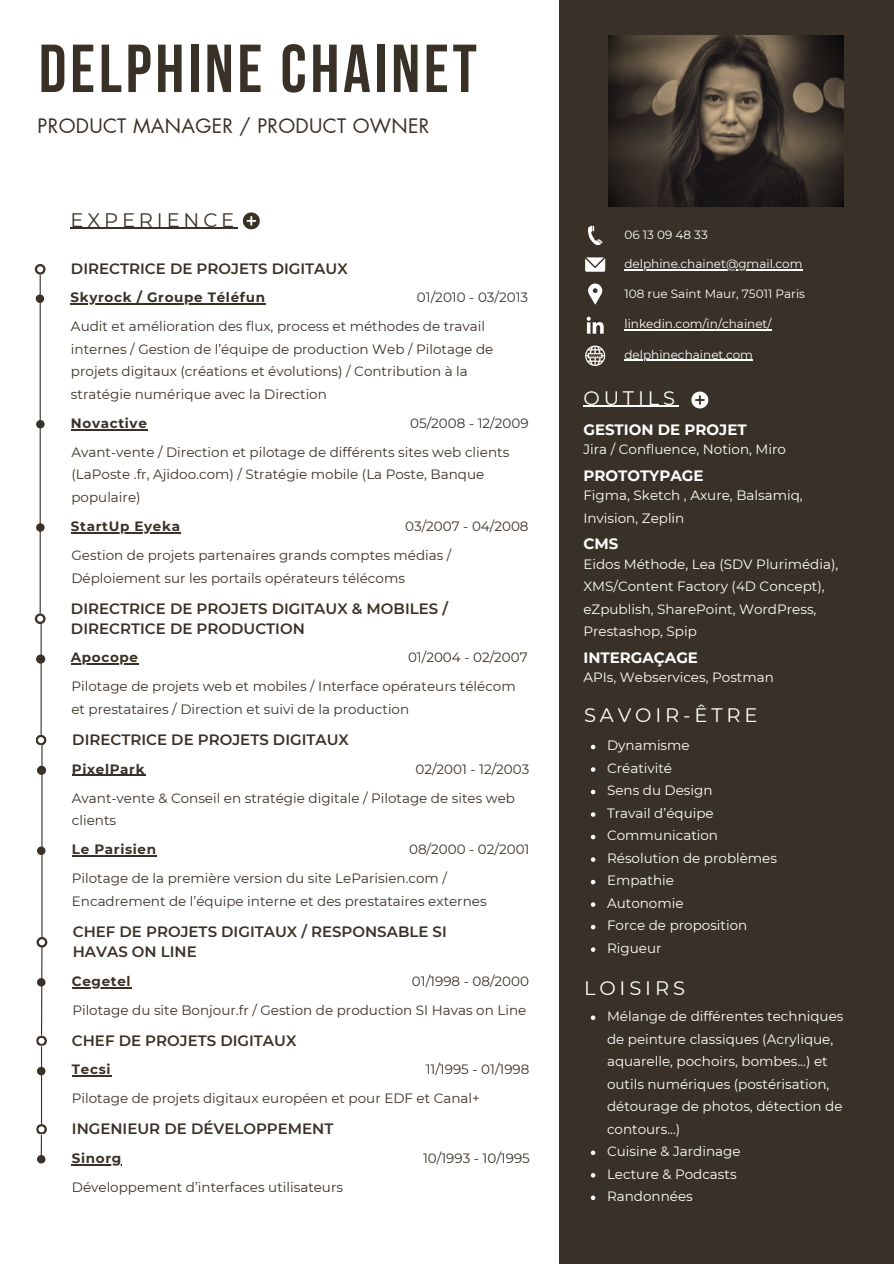
<style>
.page{position:relative;width:894px;height:1264px;background:#fff}
.page>*{position:absolute;margin:0;border:0;box-sizing:border-box;transform-origin:0 0}
.t1{font:700 67.65px "Bebas Neue";letter-spacing:.055em;color:#393127}
.t2{font:19.5px "Futura LT Pro";letter-spacing:.015em;color:#393127}
.t3{font:19.5px "Montserrat";letter-spacing:.2em;color:#fff}
.t4{font:19.5px "Montserrat";letter-spacing:.2em;color:#393127}
.t5{font:600 15px/20.2px "Montserrat";color:#393127}
.t6{font:700 15px "Montserrat";color:#fff}
.t7{font:13.5px/22.5px "Montserrat";color:#393127}
.t8{font:13.5px/22.5px "Montserrat";color:#fff}
.t9{font:700 13.5px "Montserrat";letter-spacing:.05em;color:#393127}
.t10{font:12px "Montserrat";color:#fff}
</style>
<div class="page">
<div style="left:558px;top:0;width:335px;height:1262px;background:#393127"></div>
<img style="left:608px;top:35px;width:235px;height:171px">
<hr style="left:71px;top:228px;width:167px;height:1px;background:#393127">
<svg style="left:243px;top:212px;width:17px;height:17px"></svg>
<hr style="left:40px;top:274px;width:1px;height:339px;background:#393127">
<hr style="left:71px;top:429px;width:76px;height:1px;background:#393127">
<div style="left:36px;top:420px;width:9px;height:8px;background:#393127;border-radius:50%"></div>
<hr style="left:71px;top:532px;width:110px;height:1px;background:#393127">
<div style="left:36px;top:523px;width:9px;height:9px;background:#393127;border-radius:50%"></div>
<hr style="left:41px;top:744px;width:1px;height:193px;background:#393127">
<svg style="left:36px;top:734px;width:10px;height:11px"></svg>
<hr style="left:72px;top:774px;width:73px;height:2px;background:#393127">
<div style="left:37px;top:765px;width:9px;height:10px;background:#393127;border-radius:50%"></div>
<hr style="left:72px;top:855px;width:85px;height:1px;background:#393127">
<div style="left:37px;top:846px;width:8px;height:9px;background:#393127;border-radius:50%"></div>
<hr style="left:72px;top:987px;width:59px;height:1px;background:#393127">
<hr style="left:41px;top:945px;width:1px;height:90px;background:#393127">
<div style="left:37px;top:978px;width:8px;height:8px;background:#393127;border-radius:50%"></div>
<svg style="left:36px;top:1035px;width:11px;height:10px"></svg>
<svg style="left:37px;top:937px;width:10px;height:10px"></svg>
<hr style="left:72px;top:1163px;width:50px;height:2px;background:#393127">
<div style="left:37px;top:1154px;width:8px;height:9px;background:#393127;border-radius:50%"></div>
<hr style="left:41px;top:1046px;width:1px;height:78px;background:#393127">
<hr style="left:72px;top:1075px;width:39px;height:1px;background:#393127">
<div style="left:37px;top:1066px;width:8px;height:9px;background:#393127;border-radius:50%"></div>
<svg style="left:36px;top:1123px;width:11px;height:33px"></svg>
<hr style="left:71px;top:663px;width:68px;height:1px;background:#393127">
<hr style="left:41px;top:624px;width:1px;height:110px;background:#393127">
<div style="left:36px;top:654px;width:9px;height:9px;background:#393127;border-radius:50%"></div>
<svg style="left:35px;top:613px;width:11px;height:10px"></svg>
<svg style="left:35px;top:264px;width:11px;height:10px"></svg>
<hr style="left:71px;top:303px;width:194px;height:2px;background:#393127">
<div style="left:36px;top:294px;width:8px;height:9px;background:#393127;border-radius:50%"></div>
<svg style="left:585px;top:257px;width:20px;height:15px"></svg>
<hr style="left:624px;top:269px;width:178px;height:1px;background:#fff">
<svg style="left:585px;top:345px;width:20px;height:21px"></svg>
<hr style="left:624px;top:360px;width:128px;height:1px;background:#fff">
<svg style="left:588px;top:283px;width:14px;height:22px"></svg>
<svg style="left:588px;top:226px;width:14px;height:19px"></svg>
<svg style="left:586px;top:317px;width:17px;height:16px"></svg>
<hr style="left:624px;top:329px;width:147px;height:1px;background:#fff">
<svg style="left:590px;top:744px;width:5px;height:5px"></svg>
<svg style="left:590px;top:767px;width:5px;height:4px"></svg>
<svg style="left:590px;top:789px;width:5px;height:5px"></svg>
<svg style="left:590px;top:812px;width:5px;height:4px"></svg>
<svg style="left:590px;top:834px;width:5px;height:5px"></svg>
<svg style="left:590px;top:857px;width:5px;height:4px"></svg>
<svg style="left:590px;top:879px;width:5px;height:5px"></svg>
<svg style="left:590px;top:902px;width:5px;height:4px"></svg>
<svg style="left:590px;top:924px;width:5px;height:5px"></svg>
<svg style="left:590px;top:947px;width:5px;height:4px"></svg>
<svg style="left:590px;top:1015px;width:5px;height:4px"></svg>
<svg style="left:590px;top:1150px;width:5px;height:4px"></svg>
<svg style="left:590px;top:1173px;width:5px;height:4px"></svg>
<svg style="left:590px;top:1195px;width:5px;height:4px"></svg>
<hr style="left:583px;top:406px;width:95px;height:1px;background:#fff">
<svg style="left:691px;top:391px;width:17px;height:17px"></svg>
<h1 class="t1" style="left:39px;top:41px;width:439px">DELPHINE CHAINET</h1>
<h2 class="t2" style="left:38px;top:117px;width:393px">PRODUCT MANAGER / PRODUCT OWNER</h2>
<h2 class="t4" style="left:71px;top:208px;width:165px">EXPERIENCE</h2>
<p class="t5" style="left:71px;top:258px;width:278px">DIRECTRICE DE PROJETS DIGITAUX</p>
<p class="t9" style="left:71px;top:289px;width:196px">Skyrock / Groupe Téléfun</p>
<p class="t7" style="left:417px;top:286px;width:113px">01/2010 - 03/2013</p>
<p class="t7" style="left:71px;top:315px;width:423px">Audit et amélioration des flux, process et méthodes de travail internes / Gestion de l’équipe de production Web / Pilotage de projets digitaux (créations et évolutions) / Contribution à la stratégie numérique avec la Direction</p>
<p class="t9" style="left:71px;top:415px;width:77px">Novactive</p>
<p class="t7" style="left:410px;top:412px;width:120px">05/2008 - 12/2009</p>
<p class="t7" style="left:71px;top:441px;width:439px">Avant-vente / Direction et pilotage de différents sites web clients (LaPoste .fr, Ajidoo.com) / Stratégie mobile (La Poste, Banque populaire)</p>
<p class="t7" style="left:71px;top:512px;width:458px;line-height:29px;text-indent:333px">03/2007 - 04/2008<br>Gestion de projets partenaires grands comptes médias /</p>
<p class="t7" style="left:71px;top:566px;width:335px">Déploiement sur les portails opérateurs télécoms</p>
<p class="t9" style="left:71px;top:518px;width:110px">StartUp Eyeka</p>
<p class="t5" style="left:71px;top:598px;width:378px">DIRECTRICE DE PROJETS DIGITAUX &amp; MOBILES /<br>DIRECRTICE DE PRODUCTION</p>
<p class="t7" style="left:71px;top:643px;width:457px;line-height:29px;text-indent:336px">01/2004 - 02/2007<br>Pilotage de projets web et mobiles / Interface opérateurs télécom</p>
<p class="t7" style="left:71px;top:698px;width:339px">et prestataires / Direction et suivi de la production</p>
<p class="t9" style="left:71px;top:649px;width:69px">Apocope</p>
<p class="t5" style="left:72px;top:729px;width:278px">DIRECTRICE DE PROJETS DIGITAUX</p>
<p class="t9" style="left:72px;top:760px;width:74px">PixelPark</p>
<p class="t7" style="left:72px;top:754px;width:459px;line-height:29px;text-indent:343px">02/2001 - 12/2003<br>Avant-vente &amp; Conseil en stratégie digitale / Pilotage de sites web</p>
<p class="t7" style="left:72px;top:809px;width:46px">clients</p>
<p class="t9" style="left:72px;top:841px;width:86px">Le Parisien</p>
<p class="t7" style="left:72px;top:835px;width:459px;line-height:29px;text-indent:337px">08/2000 - 02/2001<br>Pilotage de la première version du site LeParisien.com /</p>
<p class="t7" style="left:72px;top:889px;width:416px">Encadrement de l’équipe interne et des prestataires externes</p>
<p class="t5" style="left:73px;top:921px;width:375px">CHEF DE PROJETS DIGITAUX / RESPONSABLE SI<br>HAVAS ON LINE</p>
<p class="t9" style="left:72px;top:972px;width:60px">Cegetel</p>
<p class="t7" style="left:412px;top:969px;width:119px">01/1998 - 08/2000</p>
<p class="t7" style="left:72px;top:998px;width:455px">Pilotage du site Bonjour.fr / Gestion de production SI Havas on Line</p>
<p class="t5" style="left:72px;top:1030px;width:226px">CHEF DE PROJETS DIGITAUX</p>
<p class="t9" style="left:72px;top:1061px;width:40px">Tecsi</p>
<p class="t7" style="left:425px;top:1058px;width:105px">11/1995 - 01/1998</p>
<p class="t7" style="left:72px;top:1087px;width:409px">Pilotage de projets digitaux européen et pour EDF et Canal+</p>
<p class="t5" style="left:72px;top:1118px;width:263px">INGENIEUR DE DÉVELOPPEMENT</p>
<p class="t9" style="left:72px;top:1149px;width:51px">Sinorg</p>
<p class="t7" style="left:423px;top:1146px;width:108px">10/1993 - 10/1995</p>
<p class="t7" style="left:72px;top:1175px;width:273px">Développement d’interfaces utilisateurs</p>
<p class="t10" style="left:624px;top:227px;width:85px">06 13 09 48 33</p>
<p class="t10" style="left:624px;top:256px;width:179px">delphine.chainet@gmail.com</p>
<p class="t10" style="left:624px;top:286px;width:182px">108 rue Saint Maur, 75011 Paris</p>
<p class="t10" style="left:624px;top:316px;width:148px">linkedin.com/in/chainet/</p>
<p class="t10" style="left:624px;top:347px;width:130px">delphinechainet.com</p>
<h2 class="t3" style="left:583px;top:386px;width:93px">OUTILS</h2>
<p class="t8" style="left:583px;top:438px;width:204px">Jira / Confluence, Notion, Miro</p>
<p class="t6" style="left:583px;top:420px;width:165px">GESTION DE PROJET</p>
<p class="t6" style="left:583px;top:466px;width:122px">PROTOTYPAGE</p>
<p class="t8" style="left:583px;top:484px;width:221px">Figma, Sketch , Axure, Balsamiq,<br>Invision, Zeplin</p>
<p class="t6" style="left:583px;top:534px;width:36px">CMS</p>
<p class="t8" style="left:583px;top:552px;width:256px">Eidos Méthode, Lea (SDV Plurimédia),<br>XMS/Content Factory (4D Concept), eZpublish, SharePoint, WordPress,<br>Prestashop, Spip</p>
<p class="t6" style="left:583px;top:648px;width:116px">INTERGAÇAGE</p>
<p class="t8" style="left:583px;top:666px;width:192px">APIs, Webservices, Postman</p>
<h2 class="t3" style="left:584px;top:703px;width:175px">SAVOIR-ÊTRE</h2>
<p class="t8" style="left:607px;top:734px;width:171px">Dynamisme<br>Créativité<br>Sens du Design<br>Travail d’équipe<br>Communication<br>Résolution de problèmes<br>Empathie<br>Autonomie<br>Force de proposition<br>Rigueur</p>
<h2 class="t3" style="left:584px;top:976px;width:102px">LOISIRS</h2>
<p class="t8" style="left:607px;top:1005px;width:238px">Mélange de différentes techniques de peinture classiques (Acrylique, aquarelle, pochoirs, bombes...) et outils numériques (postérisation, détourage de photos, détection de contours...)<br>Cuisine &amp; Jardinage<br>Lecture &amp; Podcasts<br>Randonnées</p>
</div>
